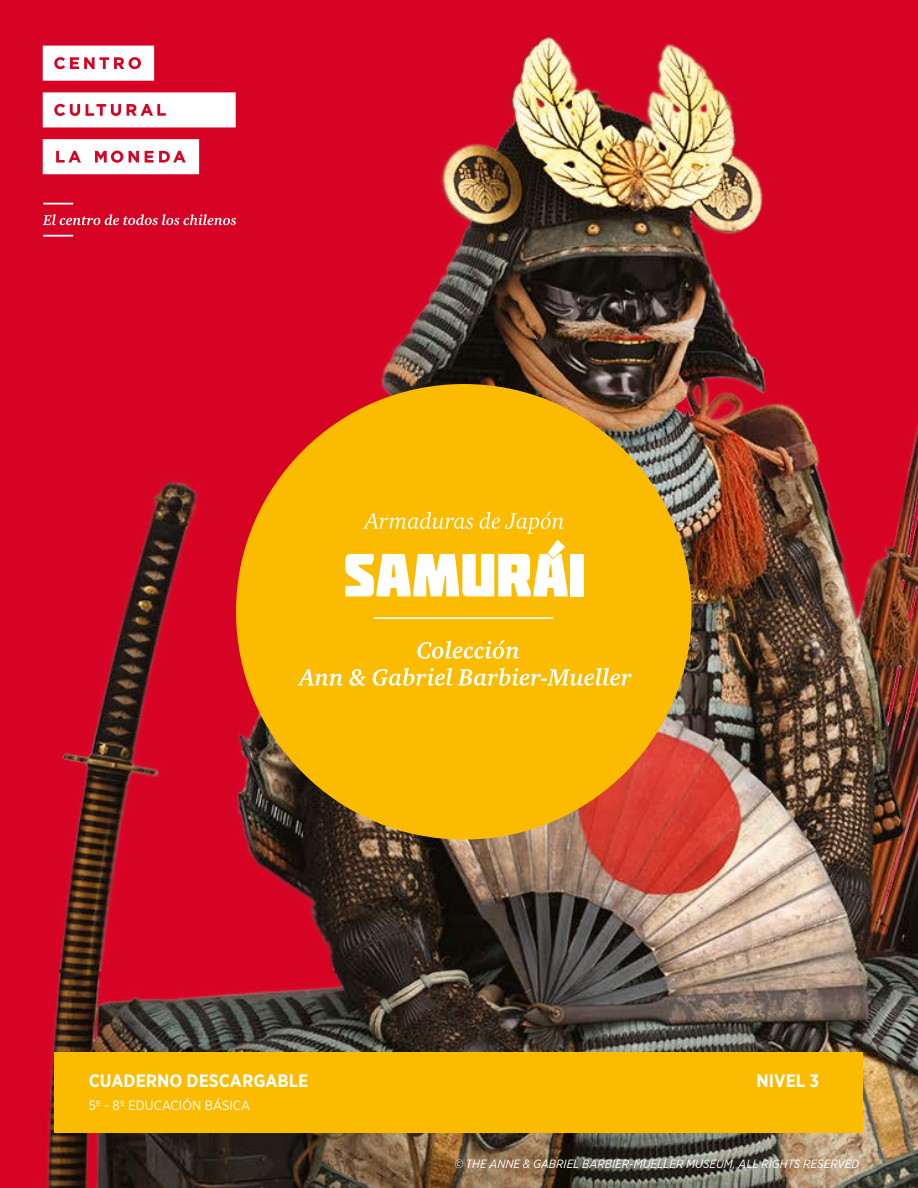
<style>
.page{position:relative;width:918px;height:1188px;background:#fff}
.page>*{position:absolute;margin:0;border:0;box-sizing:border-box;transform-origin:0 0}
.t1{font:700 18px "Gotham Narrow";color:#fff}
.t2{font:13.5px "Gotham Narrow";color:#fff}
.t3{font:italic 12px "Gotham Narrow";color:#fff}
</style>
<div class="page">
<img style="left:0;top:0;width:918px;height:1188px">
<svg style="left:43px;top:92px;width:193px;height:35px"></svg>
<svg style="left:43px;top:46px;width:111px;height:35px"></svg>
<div style="left:131px;top:60px;width:7px;height:7px;background:#fff;border-radius:50%"></div>
<svg style="left:43px;top:139px;width:156px;height:35px"></svg>
<svg style="left:43px;top:214px;width:193px;height:11px;background:#e24b63"></svg>
<hr style="left:43px;top:203px;width:30px;height:2px;background:#fff">
<hr style="left:43px;top:235px;width:30px;height:2px;background:#fff">
<div style="left:236px;top:384px;width:456px;height:456px;background:#fbbb00;border-radius:50%"></div>
<hr style="left:374px;top:617px;width:179px;height:2px;background:#fff">
<div style="left:571px;top:554px;width:13px;height:42px;background:#fff"></div>
<svg style="left:345px;top:540px;width:223px;height:56px"></svg>
<svg style="left:363px;top:512px;width:201px;height:22px"></svg>
<svg style="left:298px;top:668px;width:334px;height:18px"></svg>
<svg style="left:417px;top:641px;width:102px;height:18px"></svg>
<div style="left:55px;top:1053px;width:808px;height:80px;background:#fbbb00"></div>
<h1 class="t1" style="left:89px;top:1069px;width:221px">CUADERNO DESCARGABLE</h1>
<h1 class="t1" style="left:757px;top:1069px;width:64px">NIVEL 3</h1>
<p class="t2" style="left:89px;top:1097px;width:163px">5º - 8º EDUCACIÓN BÁSICA</p>
<p class="t3" style="left:454px;top:1156px;width:407px">© THE ANNE &amp; GABRIEL BARBIER-MUELLER MUSEUM, ALL RIGHTS RESERVED</p>
</div>
